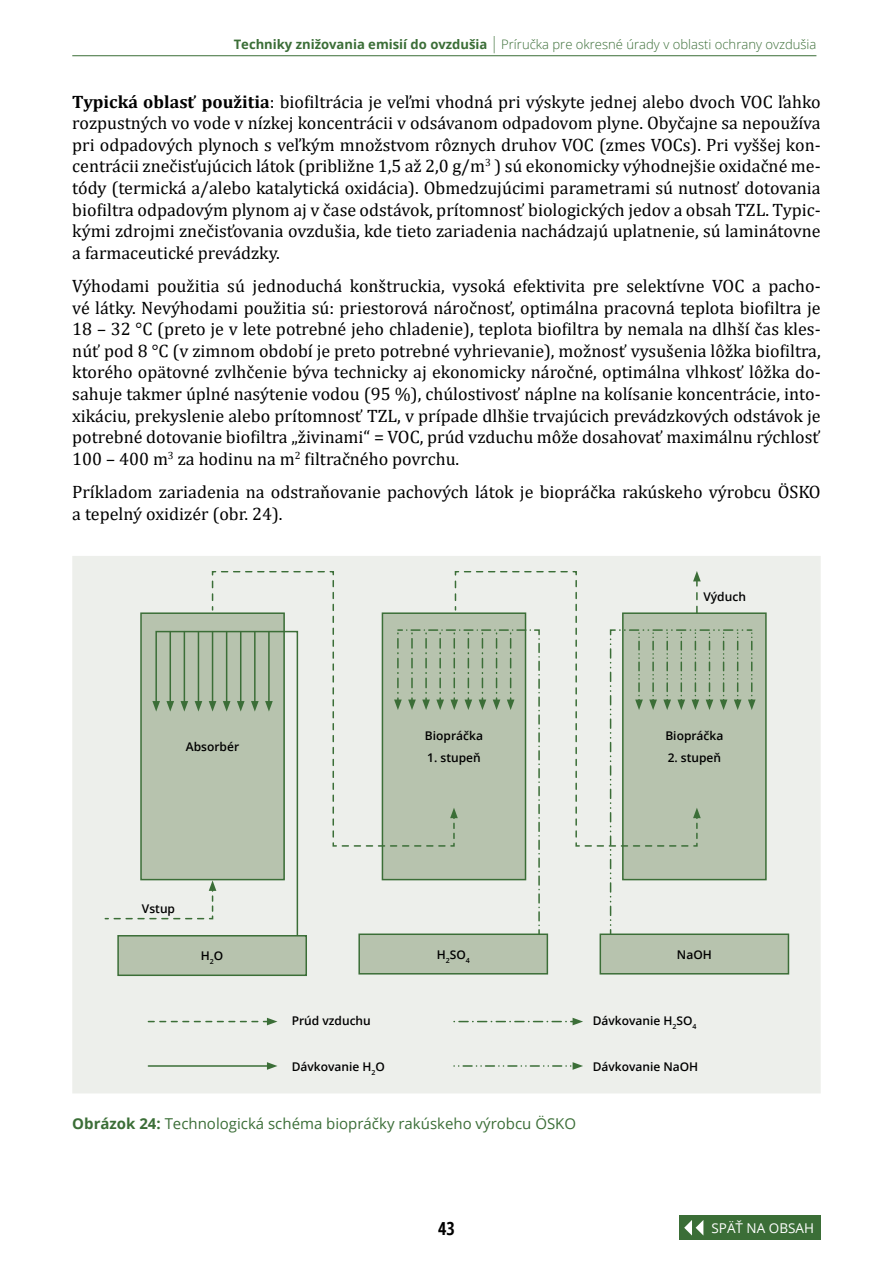
<style>
.page{position:relative;width:893px;height:1263px;background:#fff}
.page>*{position:absolute;margin:0;border:0;box-sizing:border-box;transform-origin:0 0}
.odrážky{font:18px/21.6px "Cambria";color:#000;text-align:justify}
.t1{font:700 condensed 18px "Open Sans";color:#000}
.obr{font:15px "Open Sans";color:#3b6e37}
.t2{font:13.5px "Open Sans";color:#fff}
.t3{font:300 13.05px "Open Sans";color:#3b6e37}
.t4{font:600 12px "Open Sans";color:#000}
.s1{font-weight:700}
.s2{font-size:16.95px}
</style>
<div class="page">
<hr style="left:72px;top:55px;width:744px;height:1px;background:#3b6e37">
<div style="left:679px;top:1215px;width:142px;height:25px;background:#3b6e37"></div>
<svg style="left:684px;top:1220px;width:19px;height:15px"></svg>
<svg style="left:72px;top:556px;width:749px;height:537px;background:#d6dcd1"></svg>
<p class="t3" style="left:234px;top:36px;width:584px"><span class="s1">Techniky znižovania emisií do ovzdušia</span> <span class="s2">|</span> Príručka pre okresné úrady v oblasti ochrany ovzdušia</p>
<p class="odrážky" style="left:72px;top:91px;width:750px"><span class="s1">Typická oblasť použitia</span>: biofiltrácia je veľmi vhodná pri výskyte jednej alebo dvoch VOC ľahko rozpustných vo vode v nízkej koncentrácii v odsávanom odpadovom plyne. Obyčajne sa nepoužíva pri odpadových plynoch s veľkým množstvom rôznych druhov VOC (zmes VOCs). Pri vyššej kon&shy;centrácii znečisťujúcich látok (približne 1,5 až 2,0 g/m<sup>3</sup> ) sú ekonomicky výhodnejšie oxidačné me&shy;tódy (termická a/alebo katalytická oxidácia). Obmedzujúcimi parametrami sú nutnosť dotovania biofiltra odpadovým plynom aj v čase odstávok, prítomnosť biologických jedov a obsah TZL. Typic&shy;kými zdrojmi znečisťovania ovzdušia, kde tieto zariadenia nachádzajú uplatnenie, sú laminátovne a farmaceutické prevádzky.</p>
<p class="odrážky" style="left:72px;top:275px;width:750px">Výhodami použitia sú jednoduchá konštruckia, vysoká efektivita pre selektívne VOC a pacho&shy;vé látky. Nevýhodami použitia sú: priestorová náročnosť, optimálna pracovná teplota biofiltra je 18 – 32 °C (preto je v lete potrebné jeho chladenie), teplota biofiltra by nemala na dlhší čas kles&shy;núť pod 8 °C (v zimnom období je preto potrebné vyhrievanie), možnosť vysušenia lôžka biofiltra, ktorého opätovné zvlhčenie býva technicky aj ekonomicky náročné, optimálna vlhkosť lôžka do&shy;sahuje takmer úplné nasýtenie vodou (95 %), chúlostivosť náplne na kolísanie koncentrácie, into&shy;xikáciu, prekyslenie alebo prítomnosť TZL, v prípade dlhšie trvajúcich prevádzkových odstávok je potrebné dotovanie biofiltra „živinami“ = VOC, prúd vzduchu môže dosahovať maximálnu rýchlosť 100 – 400 m<sup>3</sup> za hodinu na m<sup>2</sup> filtračného povrchu.</p>
<p class="odrážky" style="left:72px;top:481px;width:750px">Príkladom zariadenia na odstraňovanie pachových látok je biopráčka rakúskeho výrobcu ÖSKO a tepelný oxidizér (obr. 24).</p>
<p class="t4" style="left:186px;top:738px;width:55px">Absorbér</p>
<p class="t4" style="left:425px;top:727px;width:59px">Biopráčka</p>
<p class="t4" style="left:427px;top:750px;width:55px">1. stupeň</p>
<p class="t4" style="left:703px;top:589px;width:44px">Výduch</p>
<p class="t4" style="left:665px;top:727px;width:59px">Biopráčka</p>
<p class="t4" style="left:668px;top:750px;width:55px">2. stupeň</p>
<p class="t4" style="left:142px;top:900px;width:35px">Vstup</p>
<p class="t4" style="left:201px;top:947px;width:24px">H<sub>2</sub>O</p>
<p class="t4" style="left:437px;top:946px;width:35px">H<sub>2</sub>SO<sub>4</sub></p>
<p class="t4" style="left:677px;top:946px;width:36px">NaOH</p>
<p class="t4" style="left:292px;top:1012px;width:81px">Prúd vzduchu</p>
<p class="t4" style="left:292px;top:1058px;width:95px">Dávkovanie H<sub>2</sub>O</p>
<p class="t4" style="left:593px;top:1012px;width:105px">Dávkovanie H<sub>2</sub>SO<sub>4</sub></p>
<p class="t4" style="left:593px;top:1058px;width:107px">Dávkovanie NaOH</p>
<p class="obr" style="left:72px;top:1114px;width:505px"><span class="s1">Obrázok 24:</span> Technologická schéma biopráčky rakúskeho výrobcu ÖSKO</p>
<p class="t1" style="left:438px;top:1216px;width:18px">43</p>
<p class="t2" style="left:711px;top:1219px;width:104px">SPÄŤ NA OBSAH</p>
</div>
